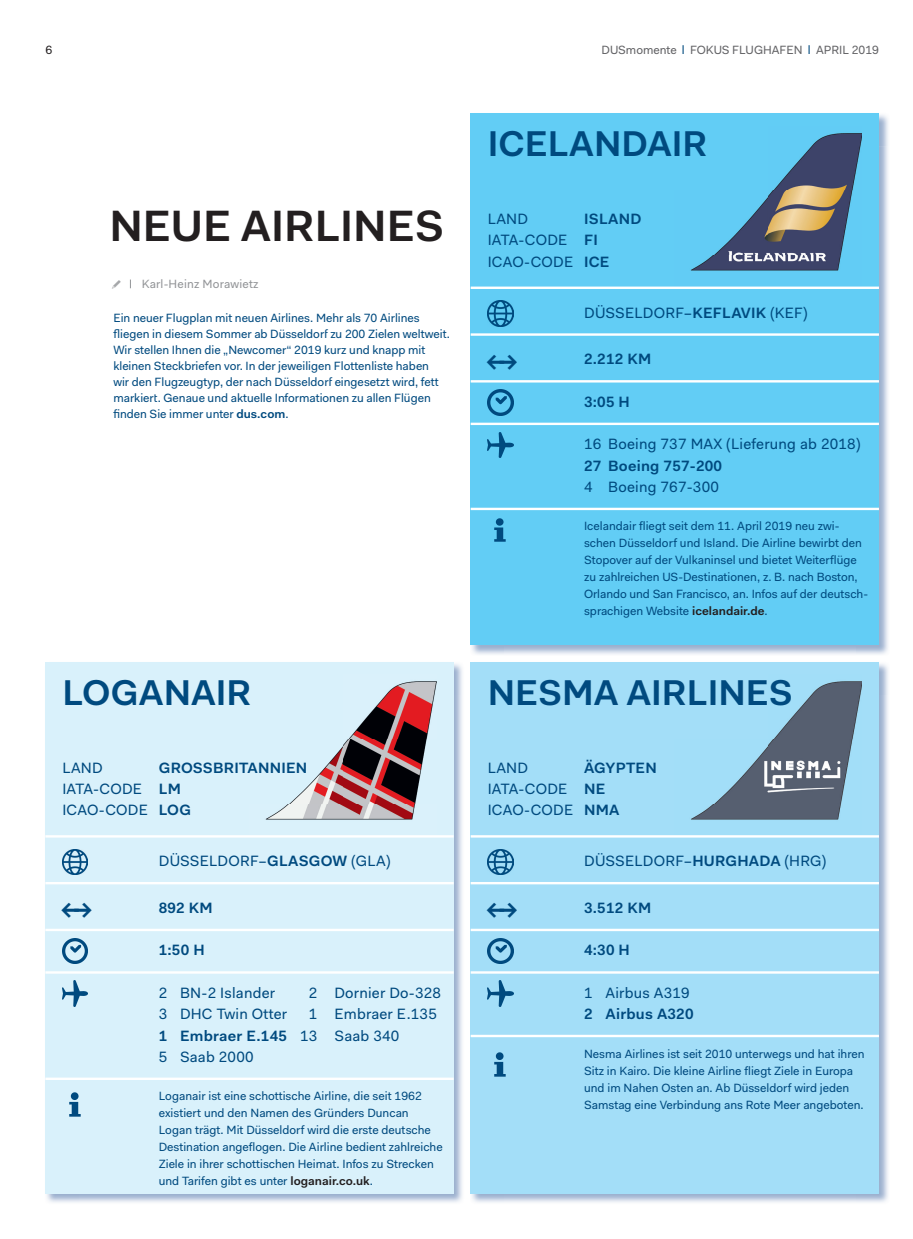
<style>
.page{position:relative;width:913px;height:1239px;background:#fff}
.page>*{position:absolute;margin:0;border:0;box-sizing:border-box;transform-origin:0 0}
.t1{font:600 44px "DUS Fakt Pro";color:#231f20}
.t2{font:600 36px "DUS Fakt Pro";color:#004a7f}
.t3{font:24px "DUS Pict Four";color:#004a7f}
.t4{font:15px/21.3px "DUS Fakt Pro";letter-spacing:.015em;color:#004a7f}
.t5{font:600 15px/21.3px "DUS Fakt Pro";letter-spacing:.015em;color:#004a7f}
.t6{font:12px/17px "DUS Fakt Pro";color:#004a7f}
.t7{font:12px "DUS Fakt Pro";color:#636366}
.t8{font:12px "DUS Fakt Pro";letter-spacing:.015em;color:#939598}
.t9{font:12px "DUS Fakt Pro";color:#231f20}
.t10{font:12px "DUS Pict Two";color:#939598}
.s1{color:#004a7f}
.s2{font-weight:600}
.s3{font-weight:600;color:#231f20}
.s4{font-weight:400}
</style>
<div class="page">
<img style="left:470px;top:113px;width:418px;height:33px">
<img style="left:470px;top:146px;width:35px;height:509px">
<img style="left:855px;top:146px;width:33px;height:509px">
<div style="left:471px;top:113px;width:408px;height:532px;background:#62cdf5"></div>
<img style="left:454px;top:664px;width:8px;height:31px">
<img style="left:45px;top:1193px;width:34px;height:10px">
<img style="left:430px;top:695px;width:32px;height:508px">
<div style="left:45px;top:662px;width:409px;height:531px;background:#d9f1fb"></div>
<img style="left:470px;top:662px;width:418px;height:33px">
<img style="left:470px;top:695px;width:35px;height:508px">
<img style="left:855px;top:695px;width:33px;height:508px">
<div style="left:471px;top:662px;width:408px;height:531px;background:#a3def8"></div>
<img style="left:675px;top:133px;width:187px;height:154px">
<img style="left:265px;top:681px;width:172px;height:139px">
<img style="left:690px;top:681px;width:172px;height:139px">
<img style="left:488px;top:390px;width:25px;height:25px">
<img style="left:62px;top:938px;width:26px;height:26px">
<img style="left:488px;top:938px;width:25px;height:26px">
<img style="left:488px;top:300px;width:25px;height:26px">
<img style="left:62px;top:849px;width:26px;height:25px">
<img style="left:488px;top:849px;width:25px;height:25px">
<img style="left:488px;top:432px;width:25px;height:26px">
<img style="left:62px;top:981px;width:26px;height:25px">
<img style="left:488px;top:981px;width:25px;height:25px">
<img style="left:494px;top:518px;width:12px;height:24px">
<img style="left:69px;top:1092px;width:12px;height:25px">
<img style="left:494px;top:1053px;width:12px;height:24px">
<hr style="left:471px;top:287px;width:408px;height:2px;background:#fff">
<hr style="left:45px;top:835px;width:409px;height:2px;background:#fff">
<hr style="left:471px;top:835px;width:408px;height:2px;background:#fff">
<hr style="left:471px;top:333px;width:408px;height:3px;background:#fff">
<hr style="left:45px;top:882px;width:409px;height:2px;background:#fff">
<hr style="left:471px;top:882px;width:408px;height:2px;background:#fff">
<hr style="left:471px;top:380px;width:408px;height:2px;background:#fff">
<hr style="left:45px;top:929px;width:409px;height:2px;background:#fff">
<hr style="left:471px;top:929px;width:408px;height:2px;background:#fff">
<hr style="left:471px;top:508px;width:408px;height:2px;background:#fff">
<hr style="left:45px;top:1077px;width:409px;height:3px;background:#fff">
<hr style="left:471px;top:1035px;width:408px;height:2px;background:#fff">
<hr style="left:471px;top:423px;width:408px;height:2px;background:#fff">
<hr style="left:45px;top:971px;width:409px;height:2px;background:#fff">
<hr style="left:471px;top:971px;width:408px;height:2px;background:#fff">
<p class="t9" style="left:45px;top:42px;width:8px">6</p>
<p class="t7" style="left:601px;top:42px;width:279px">DUSmomente <span class="s1">l</span> FOKUS FLUGHAFEN <span class="s1">l</span> APRIL 2019</p>
<h1 class="t1" style="left:109px;top:196px;width:336px">NEUE AIRLINES</h1>
<p class="t10" style="left:116px;top:279px;width:7px">t</p>
<p class="t8" style="left:142px;top:276px;width:118px">Karl-Heinz Morawietz</p>
<p class="t6" style="left:113px;top:310px;width:338px;line-height:16px">Ein neuer Flugplan mit neuen Airlines. Mehr als 70 Airlines fliegen in diesem Sommer ab Düsseldorf zu 200 Zielen weltweit.<br>Wir stellen Ihnen die „Newcomer“ 2019 kurz und knapp mit kleinen Steckbriefen vor. In der jeweiligen Flottenliste haben<br>wir den Flugzeugtyp, der nach Düsseldorf eingesetzt wird, fett markiert. Genaue und aktuelle Informationen zu allen Flügen finden Sie immer unter <span class="s2">dus.com</span>.</p>
<h2 class="t2" style="left:488px;top:119px;width:221px">ICELANDAIR</h2>
<p class="t4" style="left:488px;top:208px;width:155px;text-indent:96px"><span class="s2">ISLAND<br></span>IATA-CODE <span class="s2">FI<br></span>ICAO-CODE <span class="s2">ICE</span></p>
<p class="t4" style="left:488px;top:208px;width:42px">LAND</p>
<h3 class="t3" style="left:496px;top:350px;width:25px">AB</h3>
<p class="t4" style="left:584px;top:302px;width:225px">DÜSSELDORF–<span class="s2">KEFLAVIK</span> (KEF)</p>
<p class="t5" style="left:584px;top:348px;width:69px">2.212 KM</p>
<p class="t5" style="left:584px;top:391px;width:47px">3:05 H</p>
<p class="t4" style="left:584px;top:433px;width:278px">16 Boeing 737 MAX (Lieferung ab 2018)</p>
<p class="t5" style="left:584px;top:455px;width:139px">27 Boeing 757-200</p>
<p class="t4" style="left:584px;top:476px;width:136px">4 Boeing 767-300</p>
<p class="t6" style="left:584px;top:517px;width:285px">Icelandair fliegt seit dem 11. April 2019 neu zwi&shy;schen Düsseldorf und Island. Die Airline bewirbt den Stopover auf der Vulkaninsel und bietet Weiterflüge zu zahlreichen US-Destinationen, z. B. nach Boston, Orlando und San Francisco, an. Infos auf der deutsch&shy;sprachigen Website <span class="s3">icelandair.de</span>.</p>
<h2 class="t2" style="left:62px;top:668px;width:191px">LOGANAIR</h2>
<h2 class="t2" style="left:488px;top:668px;width:307px">NESMA AIRLINES</h2>
<p class="t4" style="left:488px;top:757px;width:171px;text-indent:96px"><span class="s2">ÄGYPTEN<br></span>IATA-CODE <span class="s2">NE<br></span>ICAO-CODE <span class="s2">NMA</span></p>
<p class="t5" style="left:62px;top:757px;width:246px;text-indent:96px">GROSSBRITANNIEN<br><span class="s4">IATA-CODE</span> LM<br><span class="s4">ICAO-CODE</span> LOG</p>
<p class="t4" style="left:488px;top:757px;width:42px">LAND</p>
<p class="t4" style="left:62px;top:757px;width:42px">LAND</p>
<p class="t4" style="left:159px;top:850px;width:233px">DÜSSELDORF–<span class="s2">GLASGOW</span> (GLA)</p>
<p class="t5" style="left:159px;top:897px;width:55px">892 KM</p>
<p class="t5" style="left:159px;top:939px;width:47px">1:50 H</p>
<p class="t4" style="left:159px;top:982px;width:118px">2 BN-2 Islander</p>
<p class="t4" style="left:309px;top:982px;width:134px">2 Dornier Do-328</p>
<p class="t4" style="left:159px;top:1003px;width:130px">3 DHC Twin Otter</p>
<h3 class="t3" style="left:71px;top:899px;width:25px">AB</h3>
<h3 class="t3" style="left:496px;top:899px;width:25px">AB</h3>
<p class="t4" style="left:159px;top:1003px;width:280px;text-indent:150px">1 Embraer E.135<br><span class="s2">1 Embraer E.145</span> 13 Saab 340<br>5 Saab 2000</p>
<p class="t6" style="left:159px;top:1087px;width:285px">Loganair ist eine schottische Airline, die seit 1962 existiert und den Namen des Gründers Duncan Logan trägt. Mit Düsseldorf wird die erste deutsche Destination angeflogen. Die Airline bedient zahlreiche Ziele in ihrer schottischen Heimat. Infos zu Strecken und Tarifen gibt es unter <span class="s3">loganair.co.uk</span>.</p>
<p class="t4" style="left:584px;top:850px;width:243px">DÜSSELDORF–<span class="s2">HURGHADA</span> (HRG)</p>
<p class="t5" style="left:584px;top:897px;width:69px">3.512 KM</p>
<p class="t5" style="left:584px;top:939px;width:47px">4:30 H</p>
<p class="t4" style="left:584px;top:982px;width:107px">1 Airbus A319</p>
<p class="t5" style="left:584px;top:1003px;width:111px">2 Airbus A320</p>
<p class="t6" style="left:584px;top:1045px;width:282px">Nesma Airlines ist seit 2010 unterwegs und hat ihren Sitz in Kairo. Die kleine Airline fliegt Ziele in Europa und im Nahen Osten an. Ab Düsseldorf wird jeden Samstag eine Verbindung ans Rote Meer angeboten.</p>
</div>
